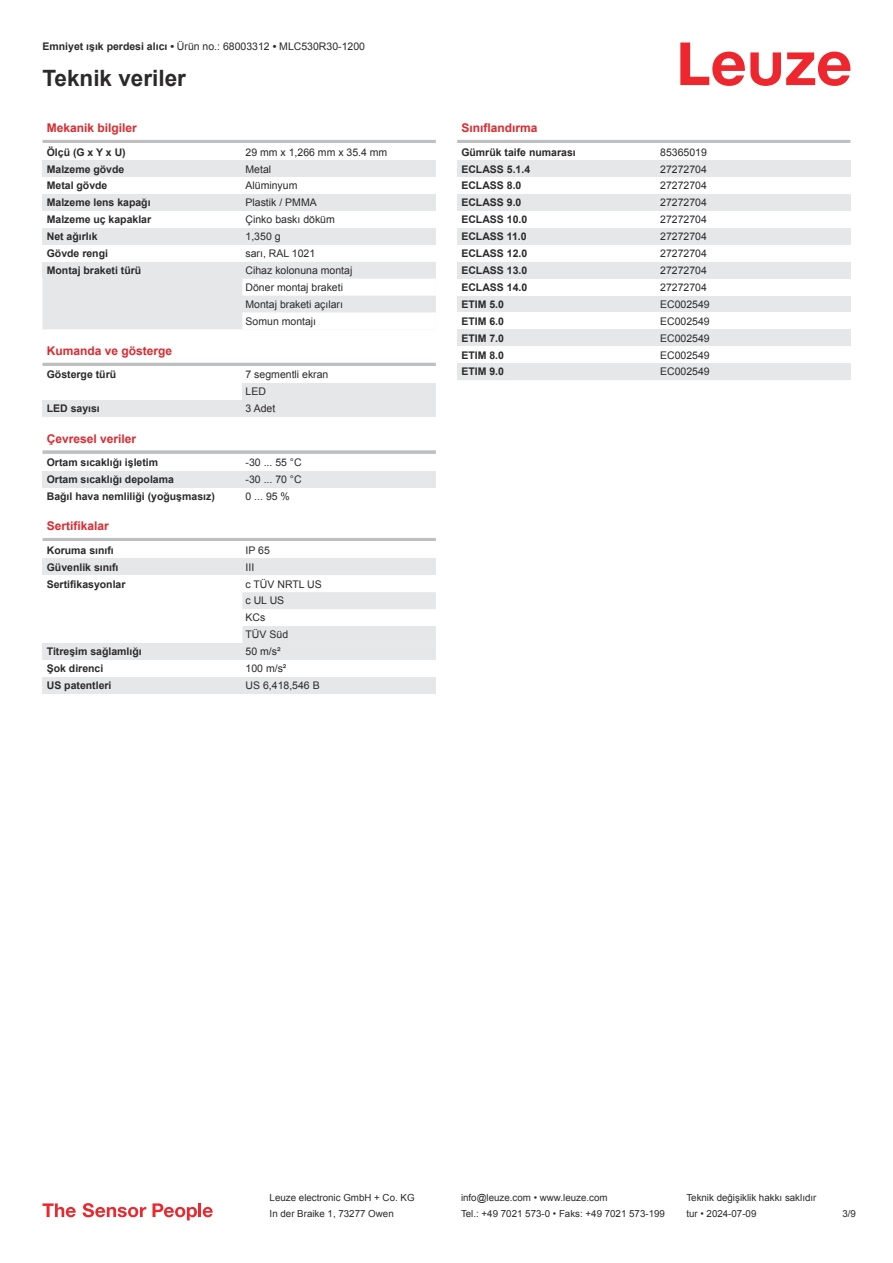
<style>
.page{position:relative;width:893px;height:1263px;background:#fff}
.page>*{position:absolute;margin:0;border:0;box-sizing:border-box;transform-origin:0 0}
.t1{font:700 22.5px "Arial";color:#2b292a}
.t2{font:700 12px "Arial";color:#db2a30}
.t3{font:10.5px/17px "Arial";color:#2b292a}
.t4{font:700 10.5px "Arial";color:#2b292a}
.t5{font:9.75px "Arial";color:#2b292a}
.s1{font-weight:700}
</style>
<div class="page">
<svg style="left:680px;top:43px;width:170px;height:43px"></svg>
<div style="left:43px;top:279px;width:199px;height:51px;background:#e6e7e9"></div>
<hr style="left:43px;top:140px;width:393px;height:3px;background:#bdbfc1">
<div style="left:43px;top:160px;width:199px;height:17px;background:#e6e7e9"></div>
<div style="left:242px;top:160px;width:194px;height:17px;background:#e6e7e9"></div>
<div style="left:43px;top:194px;width:199px;height:17px;background:#e6e7e9"></div>
<div style="left:242px;top:194px;width:194px;height:17px;background:#e6e7e9"></div>
<div style="left:43px;top:228px;width:199px;height:17px;background:#e6e7e9"></div>
<div style="left:242px;top:228px;width:194px;height:17px;background:#e6e7e9"></div>
<div style="left:43px;top:262px;width:199px;height:17px;background:#e6e7e9"></div>
<svg style="left:242px;top:262px;width:194px;height:51px"></svg>
<hr style="left:43px;top:363px;width:393px;height:3px;background:#bdbfc1">
<div style="left:242px;top:383px;width:194px;height:17px;background:#e6e7e9"></div>
<div style="left:43px;top:400px;width:199px;height:17px;background:#e6e7e9"></div>
<div style="left:242px;top:400px;width:194px;height:17px;background:#e6e7e9"></div>
<svg style="left:43px;top:450px;width:393px;height:4px;background:#c3c5c7"></svg>
<div style="left:43px;top:471px;width:199px;height:17px;background:#e6e7e9"></div>
<div style="left:242px;top:471px;width:194px;height:17px;background:#e6e7e9"></div>
<hr style="left:43px;top:538px;width:393px;height:3px;background:#bdbfc1">
<div style="left:43px;top:558px;width:199px;height:17px;background:#e6e7e9"></div>
<div style="left:242px;top:558px;width:194px;height:17px;background:#e6e7e9"></div>
<svg style="left:242px;top:592px;width:194px;height:51px"></svg>
<div style="left:43px;top:643px;width:199px;height:17px;background:#e6e7e9"></div>
<div style="left:242px;top:643px;width:194px;height:17px;background:#e6e7e9"></div>
<div style="left:43px;top:677px;width:199px;height:17px;background:#e6e7e9"></div>
<div style="left:242px;top:677px;width:194px;height:17px;background:#e6e7e9"></div>
<hr style="left:457px;top:140px;width:393px;height:3px;background:#bdbfc1">
<div style="left:457px;top:160px;width:200px;height:17px;background:#e6e7e9"></div>
<div style="left:657px;top:160px;width:193px;height:17px;background:#e6e7e9"></div>
<div style="left:457px;top:194px;width:200px;height:17px;background:#e6e7e9"></div>
<div style="left:657px;top:194px;width:193px;height:17px;background:#e6e7e9"></div>
<div style="left:457px;top:228px;width:200px;height:17px;background:#e6e7e9"></div>
<div style="left:657px;top:228px;width:193px;height:17px;background:#e6e7e9"></div>
<div style="left:457px;top:262px;width:200px;height:17px;background:#e6e7e9"></div>
<div style="left:657px;top:262px;width:193px;height:17px;background:#e6e7e9"></div>
<div style="left:457px;top:296px;width:200px;height:16px;background:#e6e7e9"></div>
<div style="left:657px;top:296px;width:193px;height:16px;background:#e6e7e9"></div>
<div style="left:457px;top:329px;width:200px;height:17px;background:#e6e7e9"></div>
<div style="left:657px;top:329px;width:193px;height:17px;background:#e6e7e9"></div>
<div style="left:457px;top:363px;width:200px;height:17px;background:#e6e7e9"></div>
<div style="left:657px;top:363px;width:193px;height:17px;background:#e6e7e9"></div>
<svg style="left:43px;top:1203px;width:33px;height:14px"></svg>
<svg style="left:83px;top:1203px;width:63px;height:14px"></svg>
<svg style="left:153px;top:1203px;width:44px;height:17px"></svg>
<hr style="left:198px;top:1203px;width:3px;height:14px;background:#ed272d">
<svg style="left:203px;top:1207px;width:10px;height:10px"></svg>
<p class="t3" style="left:43px;top:39px;width:324px"><span class="s1">Emniyet ışık perdesi alıcı •</span> Ürün no.: 68003312 <span class="s1">•</span> MLC530R30-1200</p>
<h1 class="t1" style="left:43px;top:63px;width:145px">Teknik veriler</h1>
<p class="t2" style="left:47px;top:120px;width:92px">Mekanik bilgiler</p>
<p class="t4" style="left:47px;top:145px;width:80px">Ölçü (G x Y x U)</p>
<p class="t3" style="left:246px;top:143px;width:143px">29 mm x 1,266 mm x 35.4 mm</p>
<p class="t4" style="left:47px;top:161px;width:79px">Malzeme gövde</p>
<p class="t3" style="left:246px;top:161px;width:27px">Metal</p>
<p class="t4" style="left:47px;top:178px;width:62px">Metal gövde</p>
<p class="t3" style="left:246px;top:177px;width:53px">Alüminyum</p>
<p class="t4" style="left:47px;top:195px;width:105px">Malzeme lens kapağı</p>
<p class="t3" style="left:246px;top:194px;width:73px">Plastik / PMMA</p>
<p class="t4" style="left:47px;top:212px;width:106px">Malzeme uç kapaklar</p>
<p class="t3" style="left:246px;top:211px;width:91px">Çinko baskı döküm</p>
<p class="t4" style="left:47px;top:229px;width:52px">Net ağırlık</p>
<p class="t3" style="left:246px;top:228px;width:37px">1,350 g</p>
<p class="t4" style="left:47px;top:246px;width:63px">Gövde rengi</p>
<p class="t3" style="left:246px;top:245px;width:71px">sarı, RAL 1021</p>
<p class="t4" style="left:47px;top:263px;width:96px">Montaj braketi türü</p>
<p class="t3" style="left:246px;top:262px;width:108px">Cihaz kolonuna montaj<br>Döner montaj braketi<br>Montaj braketi açıları<br>Somun montajı</p>
<p class="t2" style="left:47px;top:342px;width:127px">Kumanda ve gösterge</p>
<p class="t4" style="left:47px;top:371px;width:71px">Gösterge türü</p>
<p class="t3" style="left:246px;top:366px;width:84px">7 segmentli ekran<br>LED</p>
<p class="t4" style="left:47px;top:401px;width:55px">LED sayısı</p>
<p class="t3" style="left:246px;top:401px;width:31px">3 Adet</p>
<p class="t2" style="left:47px;top:430px;width:91px">Çevresel veriler</p>
<p class="t4" style="left:47px;top:455px;width:113px">Ortam sıcaklığı işletim</p>
<p class="t3" style="left:246px;top:454px;width:58px">-30 ... 55 °C</p>
<p class="t4" style="left:47px;top:472px;width:129px">Ortam sıcaklığı depolama</p>
<p class="t3" style="left:246px;top:471px;width:58px">-30 ... 70 °C</p>
<p class="t4" style="left:47px;top:489px;width:170px">Bağıl hava nemliliği (yoğuşmasız)</p>
<p class="t3" style="left:246px;top:488px;width:46px">0 ... 95 %</p>
<p class="t2" style="left:47px;top:518px;width:64px">Sertifikalar</p>
<p class="t4" style="left:47px;top:543px;width:69px">Koruma sınıfı</p>
<p class="t3" style="left:246px;top:541px;width:26px">IP 65</p>
<p class="t4" style="left:47px;top:559px;width:73px">Güvenlik sınıfı</p>
<p class="t3" style="left:246px;top:559px;width:10px">III</p>
<p class="t4" style="left:47px;top:576px;width:80px">Sertifikasyonlar</p>
<p class="t3" style="left:246px;top:575px;width:78px">c TÜV NRTL US c UL US<br>KCs<br>TÜV Süd</p>
<p class="t4" style="left:47px;top:644px;width:96px">Titreşim sağlamlığı</p>
<p class="t3" style="left:246px;top:643px;width:37px">50 m/s²</p>
<p class="t4" style="left:47px;top:661px;width:58px">Şok direnci</p>
<p class="t3" style="left:246px;top:660px;width:42px">100 m/s²</p>
<p class="t4" style="left:47px;top:678px;width:66px">US patentleri</p>
<p class="t3" style="left:246px;top:677px;width:76px">US 6,418,546 B</p>
<p class="t2" style="left:461px;top:120px;width:78px">Sınıflandırma</p>
<p class="t4" style="left:461px;top:145px;width:116px">Gümrük taife numarası</p>
<p class="t3" style="left:660px;top:143px;width:48px">85365019</p>
<p class="t4" style="left:461px;top:161px;width:70px">ECLASS 5.1.4</p>
<p class="t3" style="left:660px;top:160px;width:48px">27272704</p>
<p class="t4" style="left:461px;top:178px;width:62px">ECLASS 8.0</p>
<p class="t3" style="left:660px;top:177px;width:48px">27272704</p>
<p class="t4" style="left:461px;top:195px;width:62px">ECLASS 9.0</p>
<p class="t3" style="left:660px;top:194px;width:48px">27272704</p>
<p class="t4" style="left:461px;top:212px;width:67px">ECLASS 10.0</p>
<p class="t3" style="left:660px;top:211px;width:48px">27272704</p>
<p class="t4" style="left:461px;top:229px;width:67px">ECLASS 11.0</p>
<p class="t3" style="left:660px;top:228px;width:48px">27272704</p>
<p class="t4" style="left:461px;top:246px;width:67px">ECLASS 12.0</p>
<p class="t3" style="left:660px;top:245px;width:48px">27272704</p>
<p class="t4" style="left:461px;top:263px;width:67px">ECLASS 13.0</p>
<p class="t3" style="left:660px;top:262px;width:48px">27272704</p>
<p class="t4" style="left:461px;top:280px;width:67px">ECLASS 14.0</p>
<p class="t3" style="left:660px;top:279px;width:48px">27272704</p>
<p class="t4" style="left:461px;top:297px;width:44px">ETIM 5.0</p>
<p class="t3" style="left:660px;top:296px;width:51px">EC002549</p>
<p class="t4" style="left:461px;top:314px;width:44px">ETIM 6.0</p>
<p class="t3" style="left:660px;top:312px;width:51px">EC002549</p>
<p class="t4" style="left:461px;top:331px;width:44px">ETIM 7.0</p>
<p class="t3" style="left:660px;top:329px;width:51px">EC002549</p>
<p class="t4" style="left:461px;top:347px;width:44px">ETIM 8.0</p>
<p class="t3" style="left:660px;top:346px;width:51px">EC002549</p>
<p class="t4" style="left:461px;top:364px;width:44px">ETIM 9.0</p>
<p class="t3" style="left:660px;top:363px;width:51px">EC002549</p>
<p class="t5" style="left:270px;top:1191px;width:146px">Leuze electronic GmbH + Co. KG</p>
<p class="t5" style="left:461px;top:1191px;width:148px">info@leuze.com • www.leuze.com</p>
<p class="t5" style="left:686px;top:1191px;width:132px">Teknik değişiklik hakkı saklıdır</p>
<p class="t5" style="left:270px;top:1207px;width:126px">In der Braike 1, 73277 Owen</p>
<p class="t5" style="left:461px;top:1207px;width:205px">Tel.: +49 7021 573-0 • Faks: +49 7021 573-199</p>
<p class="t5" style="left:686px;top:1207px;width:72px">tur • 2024-07-09</p>
<p class="t5" style="left:842px;top:1210px;width:15px">3 /9</p>
</div>
